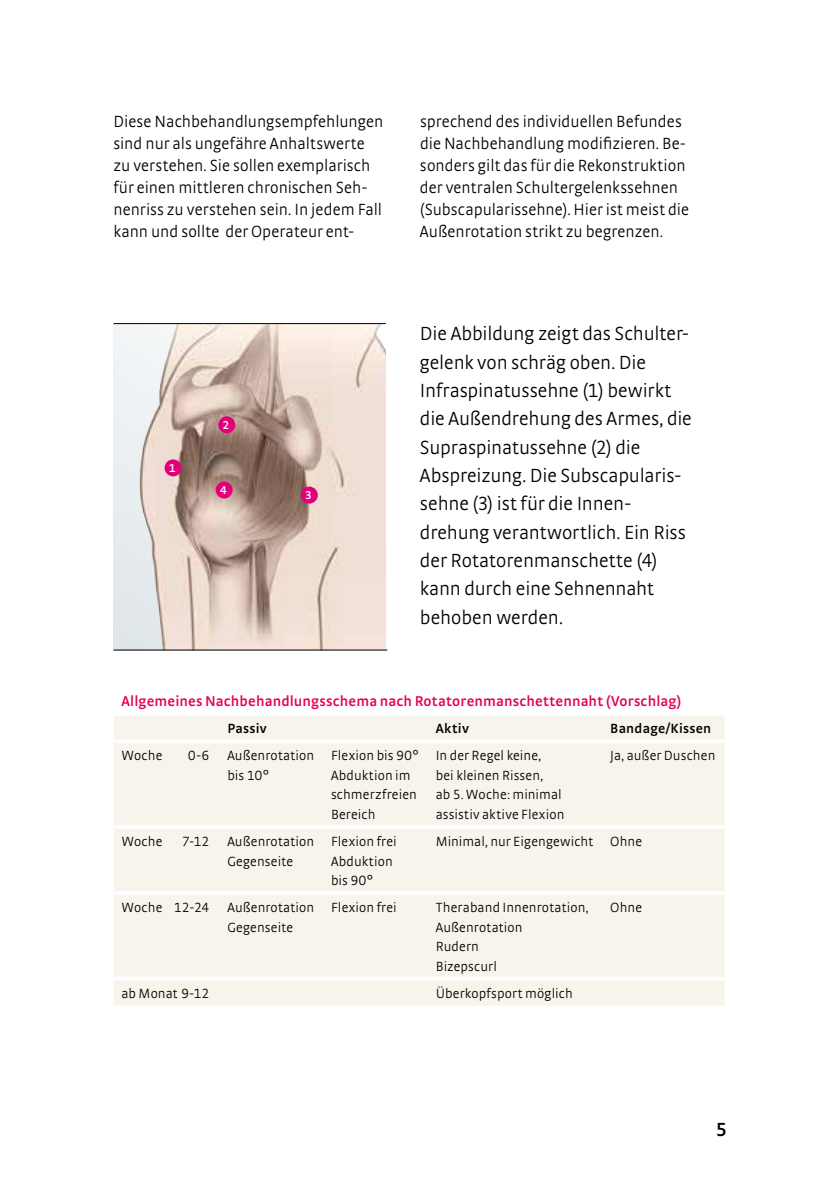
<style>
.page{position:relative;width:840px;height:1191px;background:#fff}
.page>*{position:absolute;margin:0;border:0;box-sizing:border-box;transform-origin:0 0}
.t1{font:300 20px/28.4px "medi Strada Pro";letter-spacing:-.005em;color:#000}
.t2{font:600 20px "medi Strada Pro";color:#000}
.t3{font:300 17px/22px "medi Strada Pro";color:#000}
.t4{font:600 15px "medi Strada Pro";letter-spacing:.01em;color:#e3004f}
.t5{font:300 14px/19.6px "medi Strada Pro";letter-spacing:.01em;color:#000}
.t6{font:600 14px "medi Strada Pro";letter-spacing:.015em;color:#000}
.t7{font:600 12px "medi Strada Pro";color:#fff}
</style>
<div class="page">
<div style="left:113px;top:323px;width:273px;height:327px;background:#e9edf0"></div>
<img style="left:139px;top:324px;width:247px;height:325px">
<hr style="left:113px;top:649px;width:274px;height:1px;background:#000">
<hr style="left:113px;top:323px;width:273px;height:1px;background:#000">
<div style="left:164px;top:459px;width:17px;height:17px;background:#e2007a;border-radius:50%"></div>
<div style="left:218px;top:416px;width:17px;height:17px;background:#e2007a;border-radius:50%"></div>
<div style="left:300px;top:486px;width:17px;height:17px;background:#e2007a;border-radius:50%"></div>
<div style="left:215px;top:481px;width:17px;height:17px;background:#e2007a;border-radius:50%"></div>
<div style="left:114px;top:716px;width:610px;height:289px;background:#f7f4ec"></div>
<hr style="left:113px;top:739px;width:106px;height:4px;background:#fff">
<hr style="left:219px;top:739px;width:104px;height:4px;background:#fff">
<hr style="left:323px;top:739px;width:104px;height:4px;background:#fff">
<hr style="left:427px;top:739px;width:175px;height:4px;background:#fff">
<hr style="left:602px;top:739px;width:122px;height:4px;background:#fff">
<hr style="left:113px;top:825px;width:106px;height:4px;background:#fff">
<hr style="left:219px;top:825px;width:104px;height:4px;background:#fff">
<hr style="left:323px;top:825px;width:104px;height:4px;background:#fff">
<hr style="left:427px;top:825px;width:175px;height:4px;background:#fff">
<hr style="left:602px;top:825px;width:122px;height:4px;background:#fff">
<hr style="left:113px;top:891px;width:106px;height:4px;background:#fff">
<hr style="left:219px;top:891px;width:104px;height:4px;background:#fff">
<hr style="left:323px;top:891px;width:104px;height:4px;background:#fff">
<hr style="left:427px;top:891px;width:175px;height:4px;background:#fff">
<hr style="left:602px;top:891px;width:122px;height:4px;background:#fff">
<svg style="left:114px;top:976px;width:105px;height:4px"></svg>
<svg style="left:219px;top:976px;width:104px;height:4px"></svg>
<svg style="left:323px;top:976px;width:104px;height:4px"></svg>
<svg style="left:427px;top:976px;width:175px;height:4px"></svg>
<svg style="left:602px;top:976px;width:122px;height:4px"></svg>
<p class="t3" style="left:113px;top:110px;width:271px">Diese Nachbehandlungsempfehlungen sind nur als ungefähre Anhaltswerte zu verstehen. Sie sollen exemplarisch für einen mittleren chronischen Seh&shy;nenriss zu verstehen sein. In jedem Fall kann und sollte der Operateur ent-</p>
<p class="t3" style="left:420px;top:110px;width:270px">sprechend des individuellen Befundes die Nachbehandlung modifizieren. Be&shy;sonders gilt das für die Rekonstruktion der ventralen Schultergelenkssehnen (Subscapularissehne). Hier ist meist die Außenrotation strikt zu begrenzen.</p>
<p class="t7" style="left:169px;top:460px;width:8px">1</p>
<p class="t7" style="left:223px;top:417px;width:8px">2</p>
<p class="t7" style="left:220px;top:482px;width:8px">4</p>
<p class="t7" style="left:305px;top:487px;width:7px">3</p>
<p class="t1" style="left:420px;top:319px;width:273px">Die Abbildung zeigt das Schulter&shy;gelenk von schräg oben. Die<br>Infraspinatussehne (1) bewirkt die Außendrehung des Armes, die<br>Supraspinatussehne (2) die<br>Abspreizung. Die Subscapularis&shy;sehne (3) ist für die Innen&shy;drehung verantwortlich. Ein Riss der Rotatorenmanschette (4) kann durch eine Sehnennaht behoben werden.</p>
<p class="t4" style="left:121px;top:691px;width:561px">Allgemeines Nachbehandlungsschema nach Rotatorenmanschettennaht (Vorschlag)</p>
<p class="t6" style="left:227px;top:719px;width:41px">Passiv</p>
<p class="t6" style="left:435px;top:719px;width:35px">Aktiv</p>
<p class="t6" style="left:610px;top:719px;width:102px">Bandage/Kissen</p>
<p class="t5" style="left:121px;top:745px;width:42px">Woche</p>
<p class="t5" style="left:188px;top:745px;width:23px">0-6</p>
<p class="t5" style="left:227px;top:745px;width:88px">Außenrotation bis 10°</p>
<p class="t5" style="left:331px;top:745px;width:89px">Flexion bis 90°<br>Abduktion im schmerzfreien<br>Bereich</p>
<p class="t5" style="left:435px;top:745px;width:130px">In der Regel keine,<br>bei kleinen Rissen,<br>ab 5. Woche: minimal assistiv aktive Flexion</p>
<p class="t5" style="left:610px;top:745px;width:107px">Ja, außer Duschen</p>
<p class="t5" style="left:121px;top:831px;width:42px">Woche</p>
<p class="t5" style="left:182px;top:831px;width:29px">7-12</p>
<p class="t5" style="left:227px;top:831px;width:88px">Außenrotation<br>Gegenseite</p>
<p class="t5" style="left:331px;top:831px;width:67px">Flexion frei<br>Abduktion bis 90°</p>
<p class="t5" style="left:435px;top:831px;width:208px">Minimal, nur Eigengewicht Ohne</p>
<p class="t5" style="left:121px;top:897px;width:89px">Woche 12-24</p>
<p class="t5" style="left:227px;top:897px;width:88px">Außenrotation<br>Gegenseite</p>
<p class="t5" style="left:331px;top:897px;width:67px">Flexion frei</p>
<p class="t5" style="left:435px;top:897px;width:154px">Theraband Innenrotation,<br>Außenrotation<br>Rudern<br>Bizepscurl</p>
<p class="t5" style="left:610px;top:897px;width:33px">Ohne</p>
<p class="t5" style="left:121px;top:983px;width:89px">ab Monat 9-12</p>
<p class="t5" style="left:435px;top:983px;width:138px">Überkopfsport möglich</p>
<p class="t2" style="left:716px;top:1116px;width:12px">5</p>
</div>
